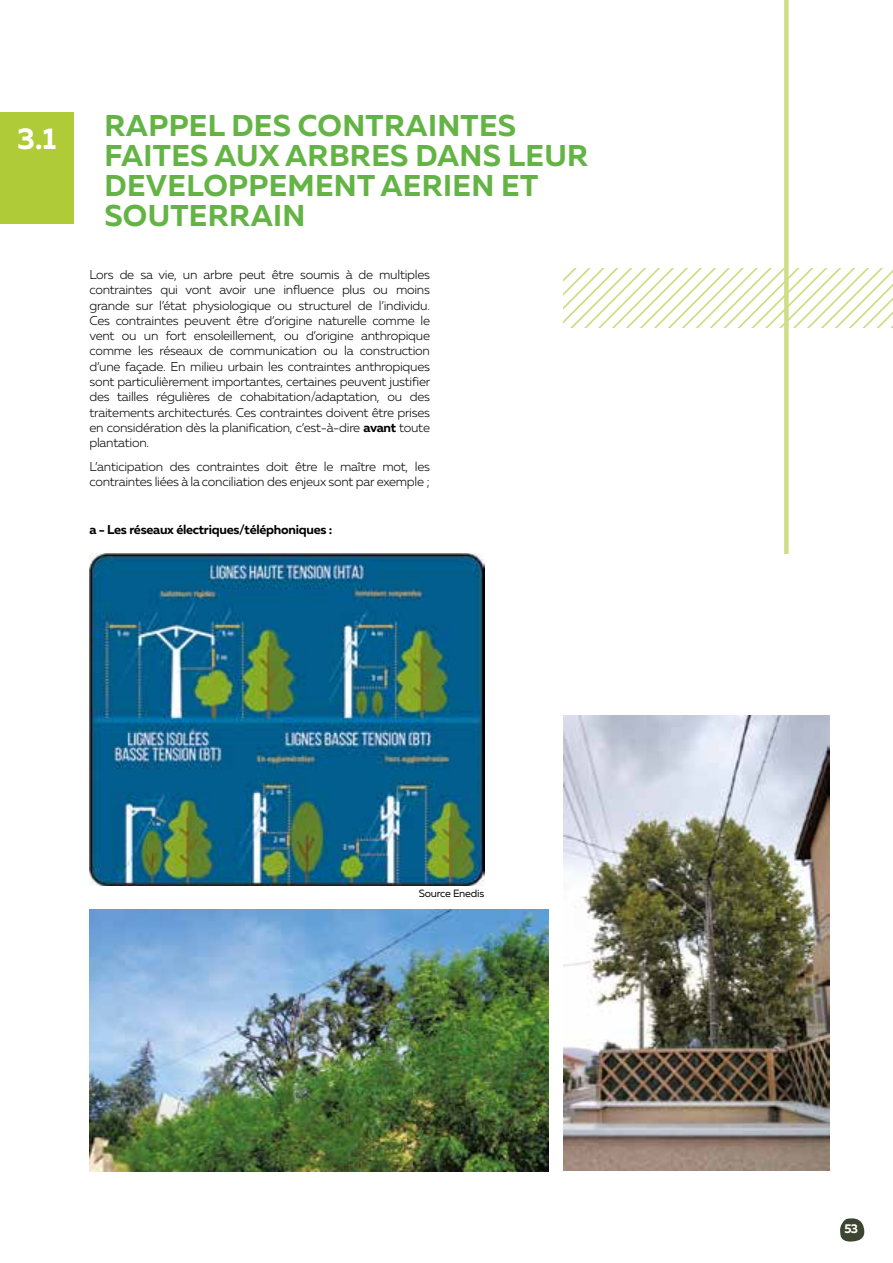
<style>
.page{position:relative;width:893px;height:1263px;background:#fff}
.page>*{position:absolute;margin:0;border:0;box-sizing:border-box;transform-origin:0 0}
.t1{font:700 30px/30px "Muller";letter-spacing:.01em;color:#64b445}
.t2{font:700 30px "Muller";color:#fff}
.t3{font:300 12.75px/15.3px "Muller";letter-spacing:-.02em;color:#000;text-align:justify}
.t4{font:700 12.75px "Muller";letter-spacing:-.02em;color:#000}
.t5{font:700 12.75px "Muller";color:#fff;scale:.95 1}
.t6{font:10.5px "Muller";letter-spacing:-.02em;color:#000}
.s1{font-weight:700}
</style>
<div class="page">
<div style="left:0;top:113px;width:74px;height:111px;background:#afcb37"></div>
<img style="left:89px;top:554px;width:395px;height:332px">
<img style="left:563px;top:715px;width:266px;height:456px">
<img style="left:89px;top:909px;width:460px;height:262px">
<svg style="left:563px;top:269px;width:330px;height:58px"></svg>
<div style="left:784px;top:0;width:5px;height:554px;background:#cedd86"></div>
<svg style="left:840px;top:1218px;width:24px;height:24px"></svg>
<h1 class="t2" style="left:17px;top:120px;width:41px">3.1</h1>
<h1 class="t1" style="left:104px;top:111px;width:485px">RAPPEL DES CONTRAINTES<br>FAITES AUX ARBRES DANS LEUR<br>DEVELOPPEMENT AERIEN ET<br>SOUTERRAIN</h1>
<p class="t3" style="left:89px;top:267px;width:342px">Lors de sa vie, un arbre peut être soumis à de multiples contraintes qui vont avoir une influence plus ou moins grande sur l’état physiologique ou structurel de l’individu.<br>Ces contraintes peuvent être d’origine naturelle comme le vent ou un fort ensoleillement, ou d’origine anthropique comme les réseaux de communication ou la construction d’une façade. En milieu urbain les contraintes anthropiques sont particulièrement importantes, certaines peuvent justifier des tailles régulières de cohabitation/adaptation, ou des traitements architecturés. Ces contraintes doivent être prises en considération dès la planification, c’est-à-dire <span class="s1">avant</span> toute plantation.</p>
<p class="t3" style="left:89px;top:459px;width:342px">L’anticipation des contraintes doit être le maître mot, les contraintes liées à la conciliation des enjeux sont par exemple ;</p>
<p class="t4" style="left:89px;top:521px;width:244px">a - Les réseaux électriques/téléphoniques :</p>
<p class="t6" style="left:419px;top:886px;width:67px">Source Enedis</p>
<p class="t5" style="left:845px;top:1220px;width:16px">53</p>
</div>
